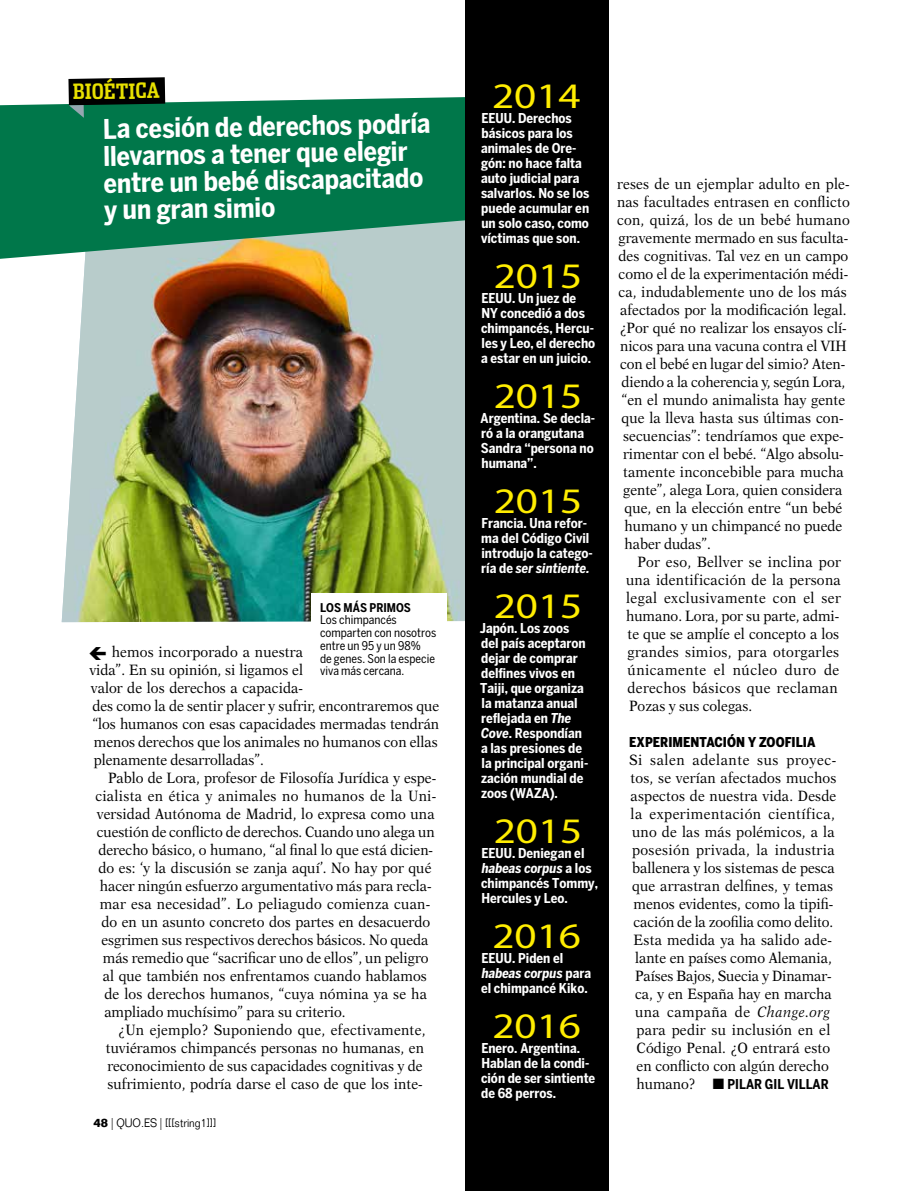
<style>
.page{position:relative;width:915px;height:1191px;background:#fff}
.page>*{position:absolute;margin:0;border:0;box-sizing:border-box;transform-origin:0 0}
.t1{font:36px "Myriad Pro";color:#ffed00;scale:1.2 1}
.t2{font:700 27px/27px "Benton Sans Cond";color:#fff}
.t3{font:700 21px "Dispatch Comp";color:#e8e100}
.t4{font:15px/18px "New Aster LT Std";letter-spacing:.005em;color:#000;scale:.9 1}
.t5{font:15px "New Aster LT Std";letter-spacing:.025em;color:#000;scale:.9 1}
.t6{font:15px "New Aster LT Std";letter-spacing:.035em;color:#000;scale:.9 1}
.t7{font:15px "New Aster LT Std";letter-spacing:.04em;color:#000;scale:.9 1}
.t8{font:700 13.5px/15px "Benton Sans Cond";color:#fff}
.t9{font:900 13.5px "Benton Sans Cond";letter-spacing:.005em;color:#000}
.t10{font:700 13.5px "Benton Sans Cond";color:#000}
.t11{font:12px/12.8px "Benton Sans Cond";color:#000}
.t12{font:300 12px "Folio Std";color:#000;scale:.9 1}
.t13{font:700 12px "Benton Sans Cond";color:#000}
.s1{font-weight:700}
.s2{font-style:italic}
.s3{font-family:"New Aster LT Std";font-weight:400;font-size:15px}
</style>
<div class="page">
<img style="left:62px;top:259px;width:403px;height:363px">
<svg style="left:0;top:96px;width:465px;height:163px;background:#1e845b"></svg>
<svg style="left:68px;top:77px;width:97px;height:41px;background:#0b3022"></svg>
<div style="left:465px;top:0;width:143px;height:1191px;background:#000"></div>
<div style="left:311px;top:593px;width:136px;height:91px;background:#fff"></div>
<h3 class="t3" style="left:73px;top:79px;width:88px;rotate:-1deg">BIOÉTICA</h3>
<h2 class="t2" style="left:103px;top:115px;width:329px;rotate:-1deg">La cesión de derechos podría llevarnos a tener que elegir entre un bebé discapacitado y un gran simio</h2>
<p class="t13" style="left:320px;top:600px;width:92px">LOS MÁS PRIMOS</p>
<p class="t11" style="left:320px;top:613px;width:118px">Los chimpancés comparten con nosotros entre un 95 y un 98%<br>de genes. Son la especie viva más cercana.</p>
<p class="t4" style="left:89px;top:642px;width:390px;text-indent:22px">hemos incorporado a nuestra<br>vida”. En su opinión, si ligamos el<br>valor de los derechos a capacida-<br>des como la de sentir placer y sufrir, encontraremos que “los humanos con esas capacidades mermadas tendrán menos derechos que los animales no humanos con ellas plenamente desarrolladas”.</p>
<p class="t4" style="left:108px;top:768px;width:366px">Pablo de Lora, profesor de Filosofía Jurídica y espe-</p>
<p class="t4" style="left:95px;top:786px;width:380px">cialista en ética y animales no humanos de la Uni-</p>
<p class="t4" style="left:97px;top:804px;width:376px">versidad Autónoma de Madrid, lo expresa como una</p>
<p class="t4" style="left:97px;top:822px;width:376px">cuestión de conflicto de derechos. Cuando uno alega un</p>
<p class="t4" style="left:98px;top:840px;width:373px">derecho básico, o humano, “al final lo que está dicien-</p>
<p class="t4" style="left:98px;top:858px;width:371px">do es: ‘y la discusión se zanja aquí’. No hay por qué</p>
<p class="t4" style="left:100px;top:876px;width:370px">hacer ningún esfuerzo argumentativo más para recla-</p>
<p class="t4" style="left:100px;top:894px;width:368px">mar esa necesidad”. Lo peliagudo comienza cuan-</p>
<p class="t4" style="left:101px;top:912px;width:367px">do en un asunto concreto dos partes en desacuerdo</p>
<p class="t4" style="left:101px;top:930px;width:365px">esgrimen sus respectivos derechos básicos. No queda</p>
<p class="t4" style="left:103px;top:948px;width:363px">más remedio que “sacrificar uno de ellos”, un peligro</p>
<p class="t4" style="left:103px;top:966px;width:361px">al que también nos enfrentamos cuando hablamos</p>
<p class="t4" style="left:104px;top:984px;width:360px">de los derechos humanos, “cuya nómina ya se ha</p>
<p class="t4" style="left:104px;top:1002px;width:269px">ampliado muchísimo” para su criterio.</p>
<p class="t4" style="left:119px;top:1020px;width:342px">¿Un ejemplo? Suponiendo que, efectivamente,</p>
<p class="t4" style="left:106px;top:1038px;width:355px">tuviéramos chimpancés personas no humanas, en</p>
<p class="t4" style="left:107px;top:1056px;width:352px">reconocimiento de sus capacidades cognitivas y de</p>
<p class="t4" style="left:107px;top:1074px;width:351px">sufrimiento, podría darse el caso de que los inte-</p>
<p class="t12" style="left:94px;top:1115px;width:138px"><span class="s1">48</span> | QUO.ES | [[[string1]]]</p>
<h1 class="t1" style="left:492px;top:73px;width:75px">2014</h1>
<p class="t8" style="left:481px;top:110px;width:110px">EEUU. Derechos básicos para los animales de Ore&shy;gón: no hace falta auto judicial para salvarlos. No se los puede acumular en un solo caso, como víctimas que son.</p>
<h1 class="t1" style="left:493px;top:253px;width:75px">2015</h1>
<p class="t8" style="left:481px;top:290px;width:116px">EEUU. Un juez de<br>NY concedió a dos chimpancés, Hercu&shy;les y Leo, el derecho a estar en un juicio.</p>
<h1 class="t1" style="left:493px;top:373px;width:75px">2015</h1>
<p class="t8" style="left:480px;top:410px;width:116px">Argentina. Se decla&shy;ró a la orangutana<br>Sandra “persona no humana”.</p>
<h1 class="t1" style="left:493px;top:478px;width:75px">2015</h1>
<p class="t8" style="left:481px;top:515px;width:113px">Francia. Una refor&shy;ma del Código Civil introdujo la catego&shy;ría de <span class="s2">ser sintiente.</span></p>
<h1 class="t1" style="left:493px;top:583px;width:75px">2015</h1>
<p class="t8" style="left:479px;top:620px;width:110px">Japón. Los zoos del país aceptaron dejar de comprar delfines vivos en<br>Taiji, que organiza la matanza anual reflejada en <span class="s2">The<br>Cove</span>. Respondían a las presiones de la principal organi&shy;zación mundial de zoos (WAZA).</p>
<h1 class="t1" style="left:493px;top:808px;width:75px">2015</h1>
<p class="t8" style="left:481px;top:845px;width:118px">EEUU. Deniegan el <span class="s2">habeas corpus</span> a los chimpancés Tommy,<br>Hercules y Leo.</p>
<h1 class="t1" style="left:492px;top:913px;width:75px">2016</h1>
<p class="t8" style="left:481px;top:950px;width:112px">EEUU. Piden el <span class="s2">habeas corpus</span> para el chimpancé Kiko.</p>
<h1 class="t1" style="left:492px;top:1003px;width:75px">2016</h1>
<p class="t8" style="left:481px;top:1040px;width:116px">Enero. Argentina.<br>Hablan de la condi&shy;ción de ser sintiente de 68 perros.</p>
<p class="t4" style="left:617px;top:174px;width:260px">reses de un ejemplar adulto en ple-</p>
<p class="t4" style="left:617px;top:192px;width:260px">nas facultades entrasen en conflicto</p>
<p class="t4" style="left:617px;top:210px;width:260px">con, quizá, los de un bebé humano</p>
<p class="t4" style="left:618px;top:228px;width:256px">gravemente mermado en sus faculta-</p>
<p class="t4" style="left:618px;top:246px;width:256px">des cognitivas. Tal vez en un campo</p>
<p class="t4" style="left:618px;top:264px;width:257px">como el de la experimentación médi-</p>
<p class="t4" style="left:618px;top:282px;width:255px">ca, indudablemente uno de los más</p>
<p class="t4" style="left:620px;top:300px;width:253px">afectados por la modificación legal.</p>
<p class="t4" style="left:620px;top:318px;width:253px">¿Por qué no realizar los ensayos clí-</p>
<p class="t4" style="left:620px;top:336px;width:253px">nicos para una vacuna contra el VIH</p>
<p class="t4" style="left:620px;top:354px;width:252px">con el bebé en lugar del simio? Aten-</p>
<p class="t4" style="left:621px;top:372px;width:250px">diendo a la coherencia y, según Lora,</p>
<p class="t4" style="left:621px;top:390px;width:250px">“en el mundo animalista hay gente</p>
<p class="t4" style="left:621px;top:408px;width:248px">que la lleva hasta sus últimas con-</p>
<p class="t4" style="left:623px;top:426px;width:246px">secuencias”: tendríamos que expe-</p>
<p class="t4" style="left:623px;top:444px;width:247px">rimentar con el bebé. “Algo absolu-</p>
<p class="t4" style="left:623px;top:462px;width:246px">tamente inconcebible para mucha</p>
<p class="t4" style="left:623px;top:480px;width:245px">gente”, alega Lora, quien considera</p>
<p class="t4" style="left:624px;top:498px;width:243px">que, en la elección entre “un bebé</p>
<p class="t4" style="left:624px;top:516px;width:243px">humano y un chimpancé no puede</p>
<p class="t4" style="left:624px;top:534px;width:97px">haber dudas”.</p>
<p class="t5" style="left:637px;top:553px;width:227px">Por eso, Bellver se inclina por</p>
<p class="t4" style="left:626px;top:570px;width:240px">una identificación de la persona</p>
<p class="t6" style="left:626px;top:589px;width:240px">legal exclusivamente con el ser</p>
<p class="t4" style="left:626px;top:606px;width:238px">humano. Lora, por su parte, admi-</p>
<p class="t4" style="left:627px;top:624px;width:237px">te que se amplíe el concepto a los</p>
<p class="t5" style="left:627px;top:643px;width:236px">grandes simios, para otorgarles</p>
<p class="t7" style="left:627px;top:661px;width:237px">únicamente el núcleo duro de</p>
<p class="t5" style="left:627px;top:679px;width:235px">derechos básicos que reclaman</p>
<p class="t4" style="left:629px;top:696px;width:138px">Pozas y sus colegas.</p>
<p class="t9" style="left:629px;top:734px;width:188px">EXPERIMENTACIÓN Y ZOOFILIA</p>
<p class="t4" style="left:629px;top:750px;width:232px;text-align:center">Si salen adelante sus proyec&shy;tos, se verían afectados muchos aspectos de nuestra vida. Desde la experimentación científica, uno de las más polémicos, a la posesión privada, la industria ballenera y los sistemas de pesca que arrastran delfines, y temas menos evidentes, como la tipifi&shy;cación de la zoofilia como delito.<br>Esta medida ya ha salido ade&shy;lante en países como Alemania,<br>Países Bajos, Suecia y Dinamar&shy;ca, y en España hay en marcha una campaña de <span class="s2">Change.org </span>para pedir su inclusión en el<br>Código Penal. ¿O entrará esto en conflicto con algún derecho</p>
<p class="t10" style="left:636px;top:1076px;width:194px"><span class="s3">humano?</span> ■ PILAR GIL VILLAR</p>
</div>
